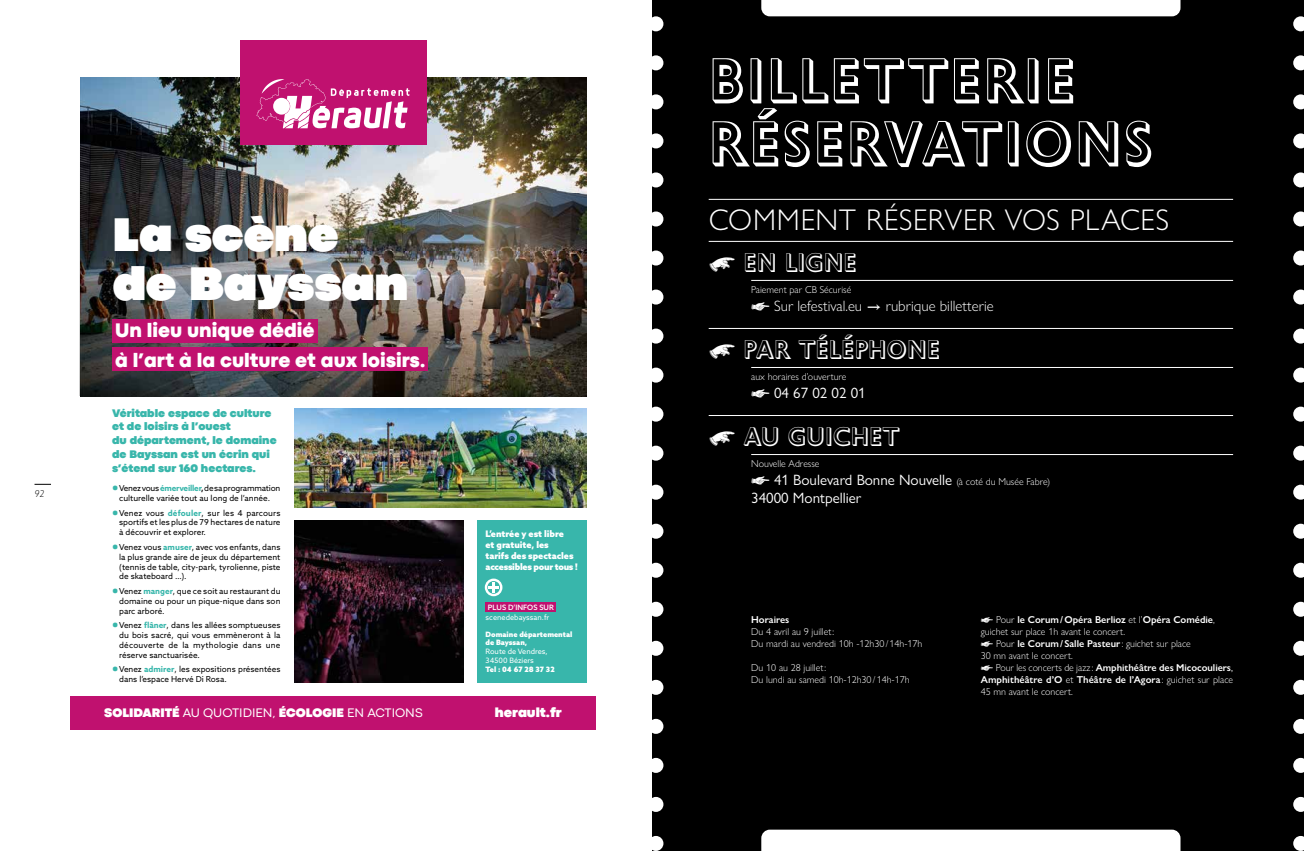
<style>
.page{position:relative;width:1304px;height:851px;background:#fff}
.page>*{position:absolute;margin:0;border:0;box-sizing:border-box;transform-origin:0 0}
.t1{font:60px/63px "Gill Sans Nova Shadowed Outln";letter-spacing:.02em;color:#fff}
.t2{font:900 49.2px/49.2px "Codec Pro";color:#fff}
.t3{font:300 30px "Gill Sans Nova";letter-spacing:.015em;color:#fff}
.t4{font:25px "Gill Sans Nova Shadowed Outln";letter-spacing:-.005em;color:#fff}
.t5{font:800 20.5px/29.5px "Codec Pro";color:#fff}
.t6{font:15px/18px "Gill Sans Nova";color:#fff}
.t7{font:300 15px "Gill Sans Nova";color:#fff}
.t8{font:900 13.9px "Codec Pro";color:#fff}
.t9{font:12.9px "Codec Pro";color:#fff}
.t10{font:900 11.5px/13.8px "Codec Pro";color:#38b6ab}
.t11{font:300 10px/12px "Gill Sans Nova";color:#fff}
.t12{font:600 10px "Gill Sans Nova";color:#fff}
.t13{font:italic 300 10px "Gill Sans Nova";color:#000}
.t14{font:900 9px/10.8px "Azo Sans";letter-spacing:-.005em;color:#fff}
.t15{font:8.2px/9.8px "Azo Sans";color:#000;text-align:justify}
.t16{font:7.4px/8.9px "Azo Sans";color:#fff}
.t17{font:900 7.4px/8.9px "Azo Sans";color:#fff}
.t18{font:500 7.4px "Azo Sans";color:#fff}
.s1{font-weight:700;color:#38b6ab}
.s2{font-weight:700}
.s3{font-weight:900}
.s4{font-weight:400}
.s5{font-weight:600}
.s6{font-weight:300;font-size:10px}
</style>
<div class="page">
<svg style="left:35px;top:484px;width:16px;height:1px"></svg>
<img style="left:80px;top:78px;width:506px;height:318px">
<img style="left:294px;top:408px;width:292px;height:99px">
<div style="left:112px;top:319px;width:206px;height:23px;background:#c0116f"></div>
<div style="left:112px;top:347px;width:316px;height:23px;background:#c0116f"></div>
<img style="left:294px;top:520px;width:169px;height:163px">
<div style="left:477px;top:519px;width:109px;height:163px;background:#38b6ab"></div>
<div style="left:486px;top:602px;width:70px;height:10px;background:#c0116f"></div>
<svg style="left:485px;top:578px;width:17px;height:18px"></svg>
<div style="left:71px;top:695px;width:524px;height:34px;background:#c0116f"></div>
<div style="left:240px;top:40px;width:186px;height:105px;background:#c0116f"></div>
<svg style="left:257px;top:79px;width:153px;height:49px"></svg>
<div style="left:273px;top:98px;width:17px;height:17px;background:#fff;border-radius:50%"></div>
<div style="left:652px;top:0;width:652px;height:850px;background:#000"></div>
<hr style="left:709px;top:199px;width:524px;height:1px;background:#fff">
<hr style="left:709px;top:241px;width:524px;height:1px;background:#fff">
<hr style="left:751px;top:280px;width:482px;height:1px;background:#fff">
<hr style="left:709px;top:328px;width:524px;height:1px;background:#fff">
<hr style="left:751px;top:367px;width:482px;height:1px;background:#fff">
<hr style="left:709px;top:415px;width:524px;height:1px;background:#fff">
<hr style="left:751px;top:454px;width:482px;height:1px;background:#fff">
<svg style="left:1293px;top:55px;width:11px;height:15px"></svg>
<svg style="left:1293px;top:484px;width:11px;height:15px"></svg>
<div style="left:648px;top:55px;width:15px;height:15px;background:#fff;border-radius:50%"></div>
<div style="left:648px;top:484px;width:15px;height:15px;background:#fff;border-radius:50%"></div>
<svg style="left:1293px;top:16px;width:11px;height:15px"></svg>
<svg style="left:1293px;top:445px;width:11px;height:15px"></svg>
<div style="left:648px;top:16px;width:15px;height:15px;background:#fff;border-radius:50%"></div>
<div style="left:648px;top:445px;width:15px;height:15px;background:#fff;border-radius:50%"></div>
<svg style="left:1293px;top:94px;width:11px;height:15px"></svg>
<svg style="left:1293px;top:523px;width:11px;height:15px"></svg>
<div style="left:648px;top:94px;width:15px;height:15px;background:#fff;border-radius:50%"></div>
<div style="left:648px;top:523px;width:15px;height:15px;background:#fff;border-radius:50%"></div>
<svg style="left:1293px;top:133px;width:11px;height:15px"></svg>
<svg style="left:1293px;top:562px;width:11px;height:15px"></svg>
<div style="left:648px;top:133px;width:15px;height:15px;background:#fff;border-radius:50%"></div>
<div style="left:648px;top:562px;width:15px;height:15px;background:#fff;border-radius:50%"></div>
<svg style="left:1293px;top:172px;width:11px;height:15px"></svg>
<svg style="left:1293px;top:601px;width:11px;height:15px"></svg>
<div style="left:648px;top:172px;width:15px;height:15px;background:#fff;border-radius:50%"></div>
<div style="left:648px;top:601px;width:15px;height:15px;background:#fff;border-radius:50%"></div>
<svg style="left:1293px;top:211px;width:11px;height:15px"></svg>
<svg style="left:1293px;top:640px;width:11px;height:15px"></svg>
<div style="left:648px;top:211px;width:15px;height:15px;background:#fff;border-radius:50%"></div>
<div style="left:648px;top:640px;width:15px;height:15px;background:#fff;border-radius:50%"></div>
<svg style="left:1293px;top:250px;width:11px;height:15px"></svg>
<svg style="left:1293px;top:679px;width:11px;height:15px"></svg>
<div style="left:648px;top:250px;width:15px;height:15px;background:#fff;border-radius:50%"></div>
<div style="left:648px;top:679px;width:15px;height:15px;background:#fff;border-radius:50%"></div>
<svg style="left:1293px;top:289px;width:11px;height:15px"></svg>
<svg style="left:1293px;top:718px;width:11px;height:15px"></svg>
<div style="left:648px;top:289px;width:15px;height:15px;background:#fff;border-radius:50%"></div>
<div style="left:648px;top:718px;width:15px;height:15px;background:#fff;border-radius:50%"></div>
<svg style="left:1293px;top:328px;width:11px;height:15px"></svg>
<svg style="left:1293px;top:757px;width:11px;height:15px"></svg>
<div style="left:648px;top:328px;width:15px;height:15px;background:#fff;border-radius:50%"></div>
<div style="left:648px;top:757px;width:15px;height:15px;background:#fff;border-radius:50%"></div>
<svg style="left:1293px;top:367px;width:11px;height:15px"></svg>
<svg style="left:1293px;top:796px;width:11px;height:15px"></svg>
<div style="left:648px;top:367px;width:15px;height:15px;background:#fff;border-radius:50%"></div>
<div style="left:648px;top:796px;width:15px;height:15px;background:#fff;border-radius:50%"></div>
<svg style="left:1293px;top:406px;width:11px;height:15px"></svg>
<svg style="left:1293px;top:836px;width:11px;height:14px"></svg>
<div style="left:648px;top:406px;width:15px;height:15px;background:#fff;border-radius:50%"></div>
<div style="left:648px;top:835px;width:15px;height:15px;background:#fff;border-radius:50%"></div>
<div style="left:761px;top:0;width:419px;height:16px;background:#fff"></div>
<div style="left:761px;top:829px;width:419px;height:21px;background:#fff"></div>
<p class="t13" style="left:35px;top:487px;width:12px">92</p>
<h2 class="t2" style="left:113px;top:209px;width:297px">La scène de Bayssan</h2>
<h3 class="t5" style="left:115px;top:315px;width:312px">Un lieu unique dédié<br>à l’art à la culture et aux loisirs.</h3>
<h3 class="t10" style="left:112px;top:405px;width:166px">Véritable espace de culture et de loisirs à l’ouest<br>du département, le domaine de Bayssan est un écrin qui s’étend sur 160 hectares.</h3>
<p class="t15" style="left:119px;top:483px;width:163px">Venez vous<span class="s1">émerveiller</span><span class="s2">,</span> de sa programmation culturelle variée tout au long de l’année.</p>
<p class="t15" style="left:119px;top:507px;width:163px">Venez vous <span class="s1">défouler</span>, sur les 4 parcours sportifs et les plus de 79 hectares de nature à découvrir et explorer.</p>
<p class="t15" style="left:119px;top:541px;width:163px">Venez vous <span class="s1">amuser</span>, avec vos enfants, dans la plus grande aire de jeux du département (tennis de table, city-park, tyrolienne, piste de skateboard …).</p>
<p class="t15" style="left:119px;top:586px;width:163px">Venez <span class="s1">manger</span>, que ce soit au restaurant du domaine ou pour un pique-nique dans son parc arboré.</p>
<p class="t15" style="left:119px;top:620px;width:163px">Venez <span class="s1">flâner</span>, dans les allées somptueuses du bois sacré, qui vous emmèneront à la découverte de la mythologie dans une réserve sanctuarisée.</p>
<p class="t15" style="left:119px;top:664px;width:163px">Venez <span class="s1">admirer</span>, les expositions présentées dans l’espace Hervé Di Rosa.</p>
<p class="t14" style="left:486px;top:528px;width:94px">L’entrée y est libre<br>et gratuite, les<br>tarifs des spectacles accessibles pour tous !</p>
<p class="t18" style="left:488px;top:602px;width:67px">PLUS D’INFOS SUR</p>
<p class="t16" style="left:486px;top:612px;width:65px">scenedebayssan.fr</p>
<p class="t17" style="left:486px;top:629px;width:88px">Domaine départemental de Bayssan,</p>
<p class="t16" style="left:486px;top:647px;width:64px">Route de Vendres,<br>34500 Béziers</p>
<p class="t17" style="left:486px;top:664px;width:71px">Tel : 04 67 28 37 32</p>
<h3 class="t9" style="left:104px;top:705px;width:320px"><span class="s3">SOLIDARITÉ</span> AU QUOTIDIEN, <span class="s3">ÉCOLOGIE</span> EN ACTIONS</h3>
<h3 class="t8" style="left:495px;top:704px;width:69px">herault.fr</h3>
<h1 class="t1" style="left:709px;top:45px;width:446px">BILLETTERIE<br>RÉSERVATIONS</h1>
<h3 class="t3" style="left:709px;top:201px;width:462px">COMMENT RÉSERVER VOS PLACES</h3>
<h3 class="t4" style="left:709px;top:243px;width:150px">2 EN LIGNE</h3>
<p class="t11" style="left:751px;top:283px;width:102px">Paiement par CB Sécurisé</p>
<h3 class="t7" style="left:751px;top:296px;width:244px"><span class="s4">1</span> Sur lefestival.eu <span class="s5">→</span> rubrique billetterie</h3>
<h3 class="t4" style="left:709px;top:330px;width:233px">2 PAR TÉLÉPHONE</h3>
<p class="t11" style="left:751px;top:370px;width:97px">aux horaires d’ouverture</p>
<h3 class="t6" style="left:751px;top:383px;width:116px">1 04 67 02 02 01</h3>
<h3 class="t4" style="left:709px;top:417px;width:193px">2 AU GUICHET</h3>
<p class="t11" style="left:751px;top:457px;width:70px">Nouvelle Adresse</p>
<h3 class="t6" style="left:751px;top:470px;width:301px">1 41 Boulevard Bonne Nouvelle <span class="s6">(à coté du Musée Fabre)<br></span>34000 Montpellier</h3>
<p class="t12" style="left:751px;top:613px;width:40px">Horaires</p>
<p class="t11" style="left:751px;top:625px;width:173px">Du 4 avril au 9 juillet:<br>Du mardi au vendredi 10h -12h30/ 14h-17h</p>
<p class="t11" style="left:751px;top:661px;width:160px">Du 10 au 28 juillet:<br>Du lundi au samedi 10h-12h30/ 14h-17h</p>
<p class="t11" style="left:981px;top:613px;width:254px"><span class="s4">1</span> Pour <span class="s5">le Corum/Opéra Berlioz</span> et l’<span class="s5">Opéra Comédie</span>, guichet sur place 1h avant le concert.<br><span class="s4">1</span> Pour <span class="s5">le Corum/Salle Pasteur</span> : guichet sur place<br>30 mn avant le concert.<br><span class="s4">1</span> Pour les concerts de jazz: <span class="s5">Amphithéâtre des Micocouliers</span><span class="s4">, </span><span class="s5">Amphithéâtre d’O</span> et <span class="s5">Théâtre de l’Agora</span> : guichet sur place 45 mn avant le concert.</p>
</div>
